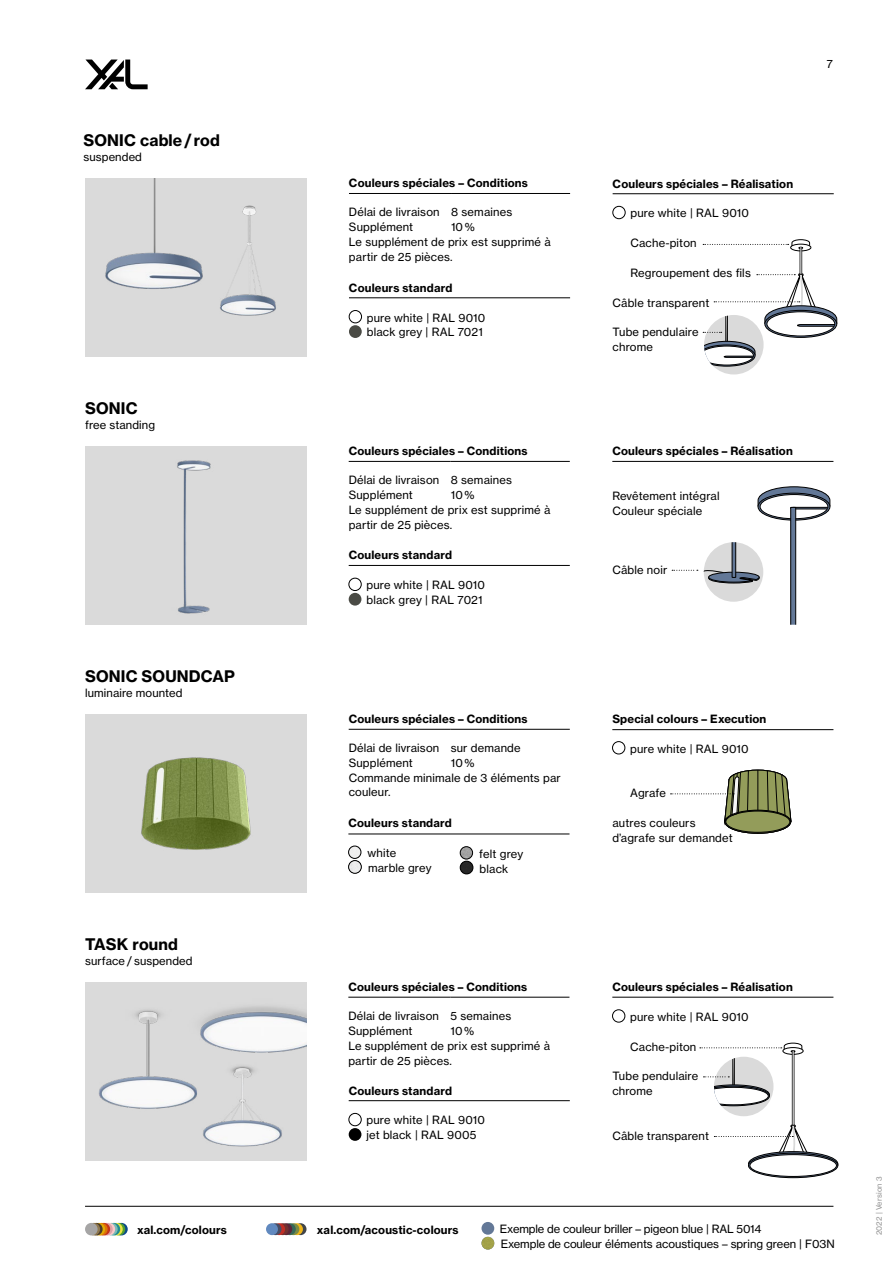
<style>
.page{position:relative;width:893px;height:1263px;background:#fff}
.page>*{position:absolute;margin:0;border:0;box-sizing:border-box;transform-origin:0 0}
.t1{font:15.75px "N Haas Grotesk TX Pro 75 Bd";letter-spacing:.01em;color:#000}
.t2{font:11.25px/14.9px "N Haas Grotesk TX Pro 55 Rg";letter-spacing:.015em;color:#000}
.t3{font:11.25px "N Haas Grotesk TX Pro 75 Bd";letter-spacing:.015em;color:#000}
.t4{font:11.25px/14.9px "N Haas Grotesk TX Pro 55 Rg";letter-spacing:-.01em;color:#000}
.t5{font:7.5px "N Haas Grotesk TX Pro 55 Rg";letter-spacing:.015em;color:#929292}
</style>
<div class="page">
<svg style="left:85px;top:60px;width:63px;height:29px"></svg>
<div style="left:85px;top:446px;width:221px;height:179px;background:#dadada"></div>
<img style="left:177px;top:460px;width:34px;height:154px">
<img style="left:85px;top:714px;width:221px;height:179px">
<hr style="left:85px;top:1206px;width:748px;height:1px;background:#000">
<div style="left:85px;top:982px;width:221px;height:179px;background:#dadada"></div>
<img style="left:99px;top:1010px;width:89px;height:99px">
<img style="left:178px;top:1006px;width:128px;height:57px">
<img style="left:188px;top:1048px;width:108px;height:99px">
<svg style="left:115px;top:1223px;width:13px;height:12px"></svg>
<div style="left:113px;top:1223px;width:12px;height:12px;background:#549f2d;border-radius:50%"></div>
<svg style="left:110px;top:1223px;width:13px;height:12px"></svg>
<svg style="left:108px;top:1223px;width:12px;height:12px"></svg>
<svg style="left:105px;top:1223px;width:13px;height:12px"></svg>
<div style="left:103px;top:1223px;width:12px;height:12px;background:#f9c9c9;border-radius:50%"></div>
<svg style="left:100px;top:1223px;width:13px;height:12px"></svg>
<div style="left:98px;top:1223px;width:12px;height:12px;background:#c4341b;border-radius:50%"></div>
<svg style="left:95px;top:1223px;width:13px;height:12px"></svg>
<div style="left:93px;top:1223px;width:12px;height:12px;background:#e0ab04;border-radius:50%"></div>
<svg style="left:90px;top:1223px;width:13px;height:12px"></svg>
<div style="left:88px;top:1223px;width:12px;height:12px;background:#8e7850;border-radius:50%"></div>
<div style="left:85px;top:1223px;width:13px;height:12px;background:#a6a5a5;border-radius:50%"></div>
<div style="left:295px;top:1223px;width:11px;height:12px;background:#414549;border-radius:50%"></div>
<svg style="left:291px;top:1223px;width:12px;height:12px"></svg>
<div style="left:287px;top:1223px;width:12px;height:12px;background:#798a45;border-radius:50%"></div>
<svg style="left:284px;top:1223px;width:12px;height:12px"></svg>
<div style="left:280px;top:1223px;width:12px;height:12px;background:#5c263a;border-radius:50%"></div>
<div style="left:277px;top:1223px;width:12px;height:12px;background:#733230;border-radius:50%"></div>
<svg style="left:273px;top:1223px;width:12px;height:12px"></svg>
<div style="left:270px;top:1223px;width:11px;height:12px;background:#474e66;border-radius:50%"></div>
<div style="left:266px;top:1223px;width:12px;height:12px;background:#6189bf;border-radius:50%"></div>
<div style="left:86px;top:178px;width:221px;height:179px;background:#dadada"></div>
<img style="left:220px;top:205px;width:56px;height:111px">
<img style="left:105px;top:179px;width:117px;height:130px">
<div style="left:349px;top:578px;width:12px;height:13px;border:1px solid #000;border-radius:50%"></div>
<div style="left:349px;top:593px;width:12px;height:13px;background:#4a4b45;border-radius:50%"></div>
<hr style="left:612px;top:461px;width:221px;height:1px;background:#000">
<hr style="left:349px;top:565px;width:221px;height:1px;background:#000">
<svg style="left:672px;top:570px;width:26px;height:1px"></svg>
<svg style="left:704px;top:486px;width:126px;height:139px"></svg>
<div style="left:349px;top:1113px;width:12px;height:13px;border:1px solid #000;border-radius:50%"></div>
<div style="left:349px;top:1128px;width:12px;height:13px;background:#000;border-radius:50%"></div>
<div style="left:612px;top:1009px;width:13px;height:13px;border:1px solid #000;border-radius:50%"></div>
<hr style="left:349px;top:1100px;width:221px;height:1px;background:#000">
<hr style="left:612px;top:997px;width:221px;height:1px;background:#000">
<div style="left:750px;top:1154px;width:87px;height:23px;border:1px solid #000;border-radius:50%"></div>
<svg style="left:700px;top:1043px;width:139px;height:132px"></svg>
<div style="left:612px;top:741px;width:13px;height:13px;border:1px solid #000;border-radius:50%"></div>
<svg style="left:670px;top:769px;width:121px;height:65px"></svg>
<hr style="left:612px;top:729px;width:221px;height:1px;background:#000">
<hr style="left:349px;top:729px;width:102px;height:1px;background:#000">
<hr style="left:451px;top:729px;width:119px;height:1px;background:#000">
<svg style="left:348px;top:846px;width:13px;height:27px"></svg>
<div style="left:348px;top:860px;width:14px;height:13px;border:1px solid #000;border-radius:50%"></div>
<svg style="left:460px;top:846px;width:13px;height:28px"></svg>
<div style="left:460px;top:861px;width:13px;height:13px;border:1px solid #000;border-radius:50%"></div>
<hr style="left:348px;top:833px;width:221px;height:1px;background:#000">
<div style="left:481px;top:1222px;width:13px;height:13px;background:#637897;border-radius:50%"></div>
<svg style="left:481px;top:1237px;width:13px;height:12px"></svg>
<hr style="left:349px;top:461px;width:102px;height:1px;background:#000">
<hr style="left:451px;top:461px;width:119px;height:1px;background:#000">
<hr style="left:348px;top:997px;width:102px;height:1px;background:#000">
<hr style="left:450px;top:997px;width:119px;height:1px;background:#000">
<div style="left:613px;top:206px;width:12px;height:13px;border:1px solid #000;border-radius:50%"></div>
<div style="left:349px;top:310px;width:13px;height:13px;border:1px solid #000;border-radius:50%"></div>
<div style="left:349px;top:325px;width:13px;height:13px;background:#4a4b45;border-radius:50%"></div>
<hr style="left:613px;top:193px;width:221px;height:1px;background:#000">
<hr style="left:349px;top:297px;width:221px;height:1px;background:#000">
<div style="left:704px;top:315px;width:60px;height:59px;background:#dadada;border-radius:50%"></div>
<svg style="left:703px;top:239px;width:134px;height:127px"></svg>
<hr style="left:349px;top:193px;width:102px;height:1px;background:#000">
<hr style="left:451px;top:193px;width:119px;height:1px;background:#000">
<h1 class="t1" style="left:83px;top:131px;width:138px">SONIC cable / rod</h1>
<p class="t2" style="left:83px;top:150px;width:60px">suspended</p>
<h1 class="t1" style="left:85px;top:398px;width:54px">SONIC</h1>
<p class="t2" style="left:85px;top:417px;width:72px">free standing</p>
<h1 class="t1" style="left:85px;top:666px;width:151px">SONIC SOUNDCAP</h1>
<p class="t2" style="left:85px;top:685px;width:99px">luminaire mounted</p>
<h1 class="t1" style="left:85px;top:934px;width:94px">TASK round</h1>
<p class="t2" style="left:85px;top:953px;width:109px">surface / suspended</p>
<p class="t3" style="left:349px;top:176px;width:180px">Couleurs spéciales – Conditions</p>
<p class="t2" style="left:349px;top:204px;width:165px">Délai de livraison 8 semaines<br>Supplément</p>
<p class="t2" style="left:349px;top:219px;width:203px;text-indent:102px">10 %<br>Le supplément de prix est supprimé à partir de 25 pièces.</p>
<p class="t3" style="left:349px;top:281px;width:105px">Couleurs standard</p>
<p class="t2" style="left:367px;top:310px;width:120px">pure white | RAL 9010 black grey | RAL 7021</p>
<p class="t3" style="left:349px;top:444px;width:180px">Couleurs spéciales – Conditions</p>
<p class="t2" style="left:349px;top:472px;width:165px">Délai de livraison 8 semaines<br>Supplément</p>
<p class="t2" style="left:349px;top:487px;width:203px;text-indent:102px">10 %<br>Le supplément de prix est supprimé à partir de 25 pièces.</p>
<p class="t3" style="left:349px;top:548px;width:105px">Couleurs standard</p>
<p class="t2" style="left:367px;top:578px;width:120px">pure white | RAL 9010 black grey | RAL 7021</p>
<p class="t3" style="left:349px;top:712px;width:180px">Couleurs spéciales – Conditions</p>
<p class="t2" style="left:349px;top:740px;width:173px">Délai de livraison sur demande<br>Supplément</p>
<p class="t2" style="left:349px;top:755px;width:214px;text-indent:102px">10 %<br>Commande minimale de 3 éléments par couleur.</p>
<p class="t3" style="left:348px;top:816px;width:105px">Couleurs standard</p>
<p class="t2" style="left:368px;top:845px;width:65px">white marble grey</p>
<p class="t2" style="left:479px;top:846px;width:46px">felt grey black</p>
<p class="t3" style="left:348px;top:980px;width:180px">Couleurs spéciales – Conditions</p>
<p class="t2" style="left:348px;top:1008px;width:164px">Délai de livraison 5 semaines<br>Supplément</p>
<p class="t2" style="left:348px;top:1023px;width:203px;text-indent:102px">10 %<br>Le supplément de prix est supprimé à partir de 25 pièces.</p>
<p class="t3" style="left:349px;top:1083px;width:105px">Couleurs standard</p>
<p class="t2" style="left:367px;top:1113px;width:120px">pure white | RAL 9010 jet black | RAL 9005</p>
<p class="t2" style="left:826px;top:56px;width:9px">7</p>
<p class="t3" style="left:613px;top:176px;width:182px">Couleurs spéciales – Réalisation</p>
<p class="t2" style="left:630px;top:206px;width:120px">pure white | RAL 9010</p>
<p class="t2" style="left:630px;top:236px;width:68px">Cache-piton</p>
<p class="t2" style="left:630px;top:265px;width:122px">Regroupement des fils</p>
<p class="t2" style="left:613px;top:295px;width:98px">Câble transparent</p>
<p class="t2" style="left:613px;top:325px;width:87px">Tube pendulaire chrome</p>
<p class="t3" style="left:612px;top:444px;width:182px">Couleurs spéciales – Réalisation</p>
<p class="t2" style="left:612px;top:488px;width:109px">Revêtement intégral<br>Couleur spéciale</p>
<p class="t2" style="left:612px;top:563px;width:56px">Câble noir</p>
<p class="t3" style="left:612px;top:712px;width:156px">Special colours – Execution</p>
<p class="t2" style="left:630px;top:741px;width:120px">pure white | RAL 9010</p>
<p class="t2" style="left:630px;top:786px;width:37px">Agrafe</p>
<p class="t2" style="left:612px;top:815px;width:122px">autres couleurs d’agrafe sur demandet</p>
<p class="t3" style="left:612px;top:980px;width:182px">Couleurs spéciales – Réalisation</p>
<p class="t2" style="left:630px;top:1009px;width:120px">pure white | RAL 9010</p>
<p class="t2" style="left:630px;top:1039px;width:68px">Cache-piton</p>
<p class="t2" style="left:612px;top:1069px;width:87px">Tube pendulaire chrome</p>
<p class="t2" style="left:612px;top:1128px;width:98px">Câble transparent</p>
<p class="t3" style="left:137px;top:1222px;width:91px">xal.com/colours</p>
<p class="t3" style="left:317px;top:1222px;width:143px">xal.com/acoustic-colours</p>
<p class="t4" style="left:500px;top:1221px;width:336px">Exemple de couleur briller – pigeon blue | RAL 5014<br>Exemple de couleur éléments acoustiques – spring green | F03N</p>
<p class="t5" style="left:874px;top:1235px;width:60px;rotate:-90deg">2022 | Version 3</p>
</div>
